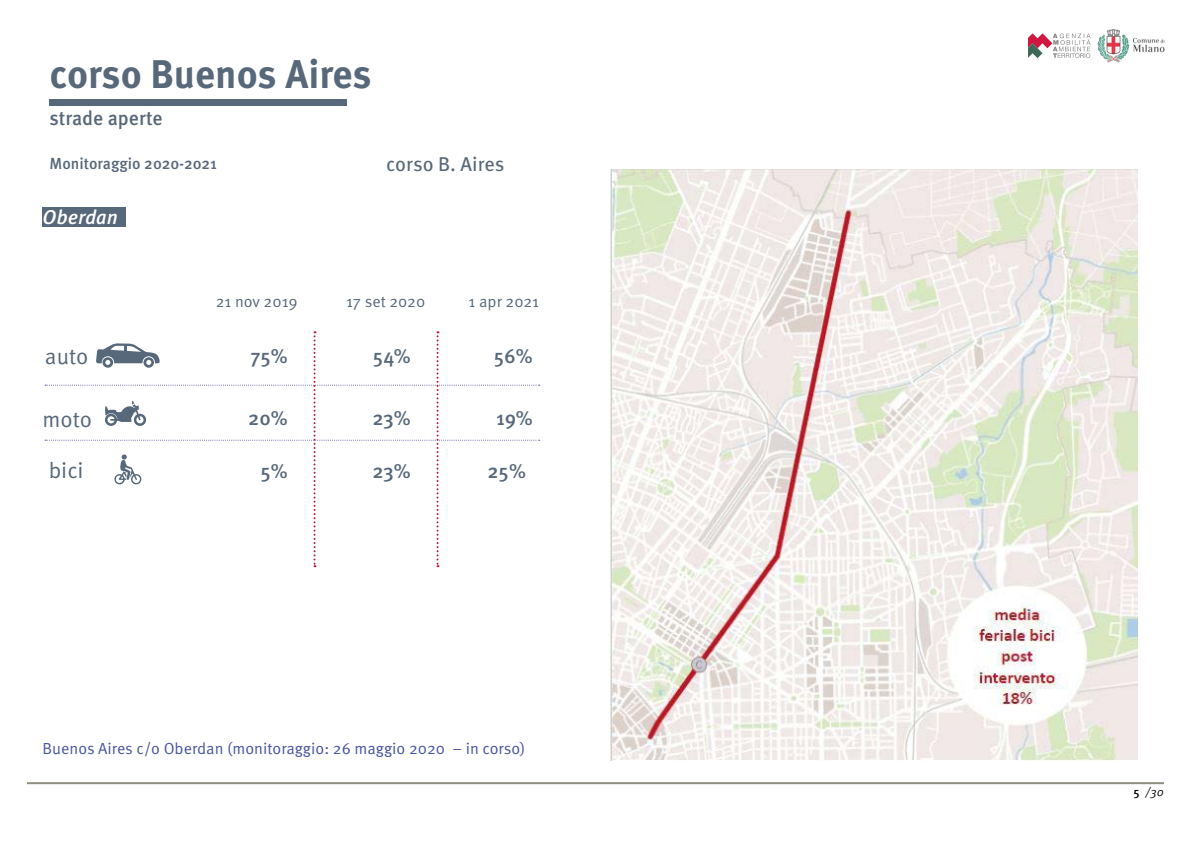
<style>
.page{position:relative;width:1191px;height:842px;background:#fff}
.page>*{position:absolute;margin:0;border:0;box-sizing:border-box;transform-origin:0 0}
.t1{font:700 40px "Meta Pro";color:#57687a}
.t2{font:22.3px "Meta Pro";color:#57687a}
.t3{font:500 20px "Meta Pro";letter-spacing:-.005em;color:#57687a}
.t4{font:20px "Meta Pro";letter-spacing:-.005em;color:#57687a}
.t5{font:italic 500 20px "Meta Pro";color:#fff}
.t6{font:16px "Meta Pro";color:#4654a1}
.t7{font:16px "Meta Pro";color:#57687a}
.t8{font:500 16px "Meta Pro";color:#57687a}
.t9{font:italic 12px "Meta Pro";color:#000}
.s1{font-weight:500;font-style:normal}
</style>
<div class="page">
<div style="left:50px;top:99px;width:297px;height:7px;background:#57687a"></div>
<img style="left:1097px;top:29px;width:68px;height:34px">
<svg style="left:1028px;top:33px;width:62px;height:25px"></svg>
<hr style="left:27px;top:782px;width:1137px;height:2px;background:#8e8d80">
<img style="left:611px;top:169px;width:526px;height:591px">
<div style="left:42px;top:207px;width:84px;height:20px;background:#57687a"></div>
<svg style="left:45px;top:331px;width:494px;height:236px"></svg>
<h1 class="t1" style="left:50px;top:49px;width:323px">corso Buenos Aires</h1>
<p class="t3" style="left:50px;top:105px;width:115px">strade aperte</p>
<p class="t8" style="left:50px;top:153px;width:169px">Monitoraggio 2020-2021</p>
<p class="t5" style="left:42px;top:205px;width:77px">Oberdan</p>
<p class="t4" style="left:386px;top:151px;width:120px">corso B. Aires</p>
<h2 class="t2" style="left:45px;top:342px;width:45px">auto</h2>
<h2 class="t2" style="left:42px;top:405px;width:51px">moto</h2>
<h2 class="t2" style="left:49px;top:456px;width:36px">bici</h2>
<p class="t7" style="left:216px;top:291px;width:83px">21 nov 2019</p>
<p class="t7" style="left:346px;top:291px;width:81px">17 set 2020</p>
<p class="t7" style="left:468px;top:291px;width:72px">1 apr 2021</p>
<p class="t3" style="left:250px;top:343px;width:39px">75%</p>
<p class="t3" style="left:373px;top:343px;width:39px">54%</p>
<p class="t3" style="left:494px;top:343px;width:40px">56%</p>
<p class="t3" style="left:248px;top:405px;width:41px">20%</p>
<p class="t3" style="left:372px;top:405px;width:40px">23%</p>
<p class="t3" style="left:496px;top:405px;width:38px">19%</p>
<p class="t3" style="left:260px;top:458px;width:29px">5%</p>
<p class="t3" style="left:372px;top:458px;width:40px">23%</p>
<p class="t3" style="left:487px;top:458px;width:40px">25%</p>
<p class="t6" style="left:42px;top:738px;width:484px">Buenos Aires c/o Oberdan (monitoraggio: 26 maggio 2020 – in corso)</p>
<p class="t9" style="left:1133px;top:784px;width:32px"><span class="s1">5</span> /30</p>
</div>
